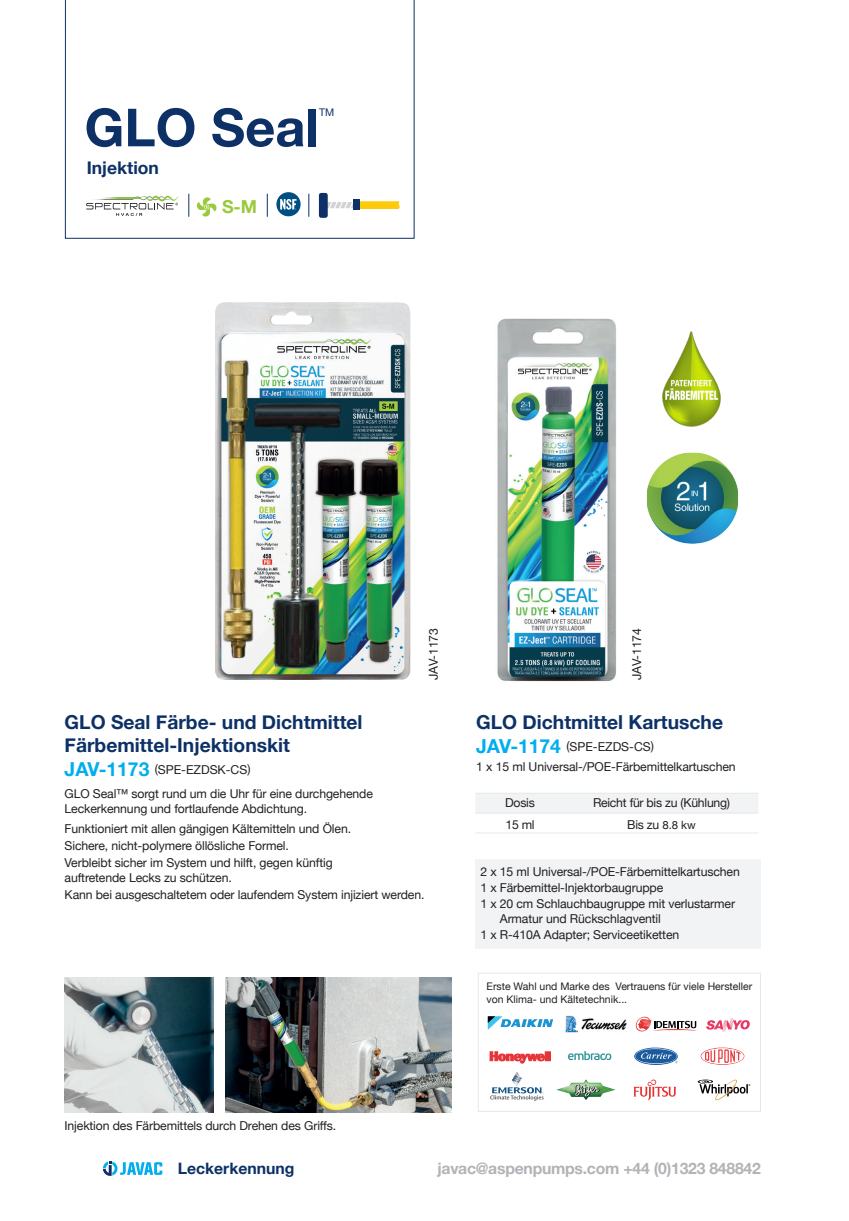
<style>
.page{position:relative;width:849px;height:1221px;background:#fff}
.page>*{position:absolute;margin:0;border:0;box-sizing:border-box;transform-origin:0 0}
.t1{font:700 52.5px "Helvetica Neue";color:#0d3166}
.t2{font:700 19.25px "Helvetica Neue";color:#0d3166}
.t3{font:700 17.85px "Helvetica Neue";color:#99ca3b}
.t4{font:700 17.5px "Helvetica Neue";color:#0d3166}
.t5{font:700 15.75px "Helvetica Neue";letter-spacing:-.015em;color:#b2b3b7}
.t6{font:700 15.75px "Helvetica Neue";color:#0d3166}
.t7{font:12.25px/14.7px "Helvetica Neue";letter-spacing:-.01em;color:#231f20}
.t8{font:10.5px/12.6px "Helvetica Neue";color:#231f20}
.t9{font:10.5px "Helvetica Neue";color:#0d3166}
.s1{font-weight:700;font-size:19.25px;color:#00aeef}
.s2{font-size:11.38px}
</style>
<div class="page">
<svg style="left:103px;top:1161px;width:59px;height:14px"></svg>
<img style="left:497px;top:318px;width:119px;height:364px">
<svg style="left:64px;top:0;width:351px;height:239px"></svg>
<svg style="left:188px;top:194px;width:1px;height:23px"></svg>
<hr style="left:85px;top:199px;width:47px;height:1px;background:#fff">
<hr style="left:82px;top:198px;width:58px;height:1px;background:#fff">
<svg style="left:86px;top:195px;width:93px;height:21px"></svg>
<img style="left:215px;top:302px;width:196px;height:378px">
<svg style="left:195px;top:196px;width:23px;height:22px"></svg>
<div style="left:319px;top:193px;width:8px;height:24px;background:#0d3166;border-radius:2px"></div>
<div style="left:319px;top:193px;width:8px;height:25px;border:1px solid #0d3166;border-radius:2px"></div>
<svg style="left:325px;top:200px;width:74px;height:10px"></svg>
<svg style="left:267px;top:194px;width:1px;height:23px"></svg>
<svg style="left:308px;top:194px;width:1px;height:23px"></svg>
<div style="left:276px;top:192px;width:24px;height:24px;background:#004f82;border-radius:50%"></div>
<svg style="left:280px;top:199px;width:16px;height:10px"></svg>
<div style="left:475px;top:793px;width:283px;height:19px;background:#f2f3f4"></div>
<hr style="left:475px;top:792px;width:89px;height:1px;background:#e6e7e9">
<hr style="left:564px;top:792px;width:194px;height:1px;background:#e6e7e9">
<hr style="left:475px;top:812px;width:89px;height:1px;background:#e6e7e9">
<hr style="left:564px;top:812px;width:194px;height:1px;background:#e6e7e9">
<hr style="left:475px;top:832px;width:89px;height:1px;background:#e6e7e9">
<hr style="left:564px;top:832px;width:194px;height:1px;background:#e6e7e9">
<div style="left:475px;top:859px;width:285px;height:89px;background:#f2f3f4"></div>
<img style="left:64px;top:977px;width:149px;height:135px">
<img style="left:226px;top:977px;width:225px;height:135px">
<div style="left:477px;top:972px;width:283px;height:139px;border:1px solid #e6e7e9"></div>
<svg style="left:487px;top:1016px;width:66px;height:13px"></svg>
<svg style="left:490px;top:1051px;width:60px;height:12px"></svg>
<svg style="left:633px;top:1079px;width:43px;height:21px"></svg>
<svg style="left:568px;top:1051px;width:43px;height:9px"></svg>
<svg style="left:635px;top:1016px;width:61px;height:15px"></svg>
<svg style="left:490px;top:1072px;width:53px;height:28px"></svg>
<img style="left:556px;top:1079px;width:60px;height:21px">
<img style="left:565px;top:1015px;width:61px;height:17px">
<svg style="left:697px;top:1079px;width:53px;height:21px"></svg>
<svg style="left:706px;top:1018px;width:43px;height:13px"></svg>
<svg style="left:634px;top:1047px;width:43px;height:17px"></svg>
<svg style="left:700px;top:1047px;width:44px;height:17px"></svg>
<img style="left:662px;top:331px;width:59px;height:96px">
<img style="left:646px;top:452px;width:91px;height:91px">
<p class="t1" style="left:84px;top:86px;width:236px">GLO Seal</p>
<p class="t9" style="left:319px;top:104px;width:17px">TM</p>
<p class="t4" style="left:87px;top:154px;width:74px">Injektion</p>
<p class="t3" style="left:222px;top:192px;width:37px">S-M</p>
<p class="t7" style="left:426px;top:680px;width:53px;rotate:-90deg">JAV-1173</p>
<p class="t7" style="left:630px;top:680px;width:53px;rotate:-90deg">JAV-1174</p>
<p class="t2" style="left:65px;top:706px;width:299px">GLO Seal Färbe- und Dichtmittel</p>
<p class="t2" style="left:65px;top:729px;width:227px">Färbemittel-Injektionskit</p>
<p class="t7" style="left:65px;top:763px;width:187px"><span class="s1">JAV-1173</span> (SPE-EZDSK-CS)</p>
<p class="t7" style="left:65px;top:787px;width:310px">GLO Seal™ sorgt rund um die Uhr für eine durchgehende<br>Leckerkennung und fortlaufende Abdichtung.</p>
<p class="t7" style="left:65px;top:821px;width:288px">Funktioniert mit allen gängigen Kältemitteln und Ölen.</p>
<p class="t7" style="left:65px;top:838px;width:226px">Sichere, nicht-polymere öllösliche Formel.</p>
<p class="t7" style="left:65px;top:855px;width:269px">Verbleibt sicher im System und hilft, gegen künftig auftretende Lecks zu schützen.</p>
<p class="t7" style="left:65px;top:887px;width:361px">Kann bei ausgeschaltetem oder laufendem System injiziert werden.</p>
<p class="t7" style="left:64px;top:1118px;width:273px">Injektion des Färbemittels durch Drehen des Griffs.</p>
<p class="t2" style="left:476px;top:706px;width:248px">GLO Dichtmittel Kartusche</p>
<p class="t7" style="left:476px;top:739px;width:179px"><span class="s1">JAV-1174</span> (SPE-EZDS-CS)</p>
<p class="t7" style="left:476px;top:759px;width:261px">1 x 15 ml Universal-/POE-Färbemittelkartuschen</p>
<p class="t7" style="left:505px;top:796px;width:31px">Dosis</p>
<p class="t7" style="left:593px;top:796px;width:139px">Reicht für bis zu (Kühlung)</p>
<p class="t7" style="left:505px;top:817px;width:31px">15 ml</p>
<p class="t7" style="left:627px;top:817px;width:70px">Bis zu <span class="s2">8.8 kw</span></p>
<p class="t7" style="left:480px;top:865px;width:261px">2 x 15 ml Universal-/POE-Färbemittelkartuschen</p>
<p class="t7" style="left:480px;top:881px;width:184px">1 x Färbemittel-Injektorbaugruppe</p>
<p class="t7" style="left:499px;top:897px;width:237px;text-indent:-19px">1 x 20 cm Schlauchbaugruppe mit verlustarmer<br>Armatur und Rückschlagventil</p>
<p class="t7" style="left:480px;top:927px;width:200px">1 x R-410A Adapter; Serviceetiketten</p>
<p class="t8" style="left:486px;top:980px;width:267px">Erste Wahl und Marke des Vertrauens für viele Hersteller von Klima- und Kältetechnik...</p>
<p class="t6" style="left:178px;top:1156px;width:118px">Leckerkennung</p>
<p class="t5" style="left:437px;top:1156px;width:325px">javac@aspenpumps.com +44 (0)1323 848842</p>
</div>
